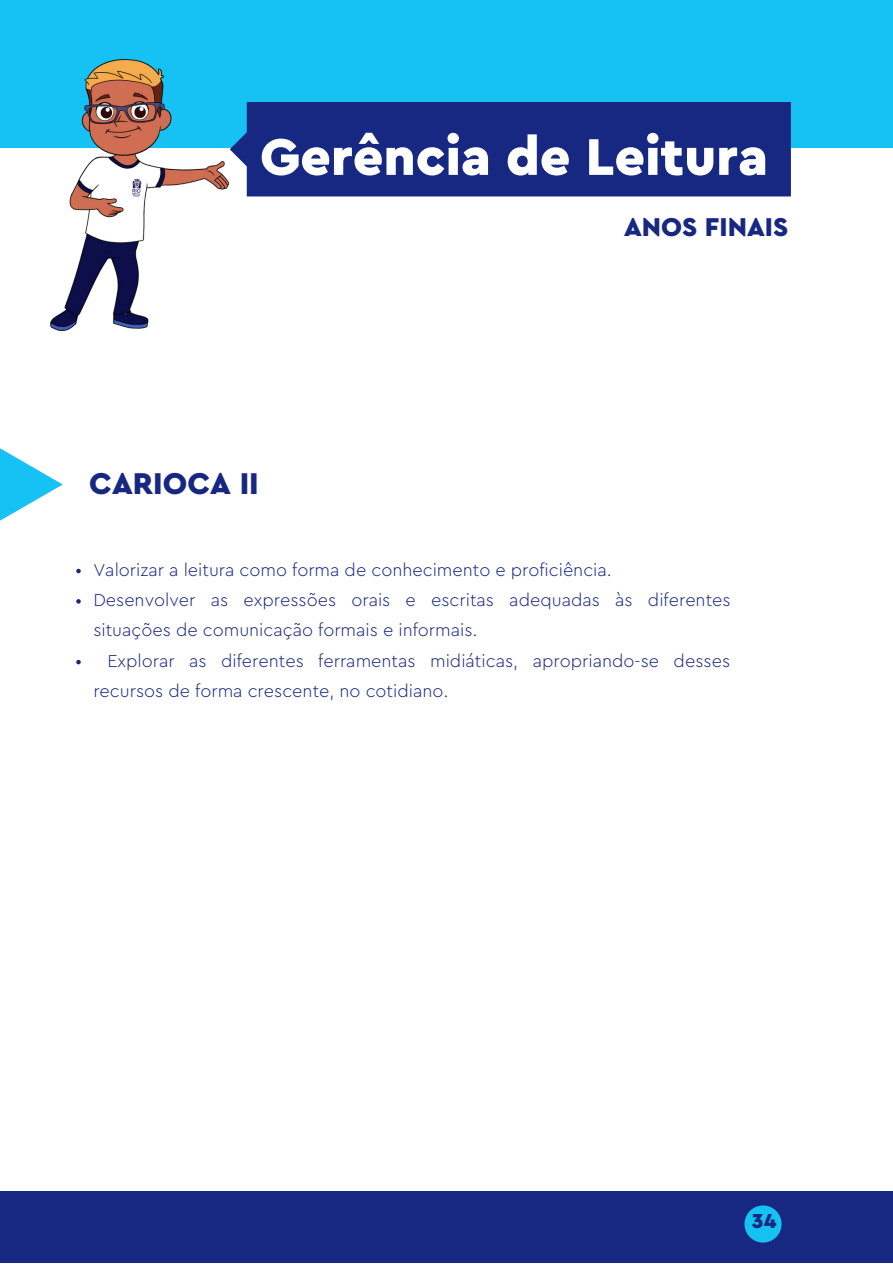
<style>
.page{position:relative;width:893px;height:1264px;background:#fff}
.page>*{position:absolute;margin:0;border:0;box-sizing:border-box;transform-origin:0 0}
.t1{font:900 54px "Cera Pro";color:#fff}
.t2{font:900 31.5px "Cera Pro";color:#172883}
.t3{font:900 27px "Cera Pro";color:#172883}
.t4{font:900 21.15px "Cera Pro";color:#172883}
.t5{font:300 18px/30.3px "Cera Pro";color:#172883}
</style>
<div class="page">
<div style="left:0;top:0;width:892px;height:147px;background:#16c1f3"></div>
<div style="left:0;top:1190px;width:892px;height:72px;background:#172883"></div>
<div style="left:261px;top:102px;width:529px;height:94px;background:#172883"></div>
<svg style="left:0;top:448px;width:63px;height:72px"></svg>
<div style="left:744px;top:1205px;width:37px;height:37px;background:#16c1f3;border-radius:50%"></div>
<img style="left:22px;top:59px;width:239px;height:272px">
<svg style="left:76px;top:569px;width:5px;height:4px"></svg>
<svg style="left:76px;top:599px;width:5px;height:4px"></svg>
<svg style="left:76px;top:660px;width:5px;height:4px"></svg>
<h1 class="t1" style="left:260px;top:131px;width:509px">Gerência de Leitura</h1>
<h2 class="t2" style="left:89px;top:468px;width:171px">CARIOCA II</h2>
<h3 class="t3" style="left:624px;top:214px;width:165px">ANOS FINAIS</h3>
<p class="t5" style="left:93px;top:555px;width:638px">Valorizar a leitura como forma de conhecimento e proficiência.<br>Desenvolver as expressões orais e escritas adequadas às diferentes situações de comunicação formais e informais.</p>
<p class="t5" style="left:93px;top:646px;width:638px;text-indent:14px">Explorar as diferentes ferramentas midiáticas, apropriando-se desses recursos de forma crescente, no cotidiano.</p>
<p class="t4" style="left:751px;top:1210px;width:26px">34</p>
</div>
